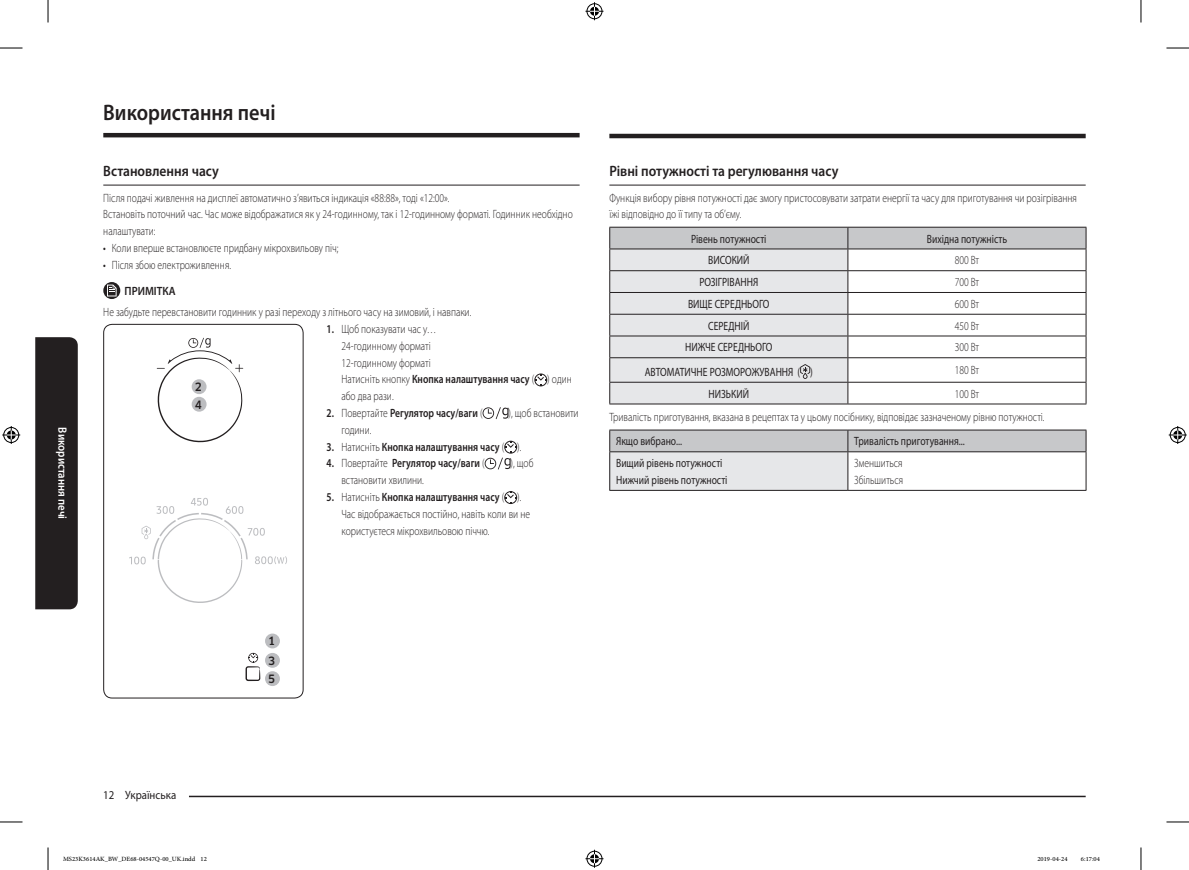
<style>
.page{position:relative;width:1189px;height:870px;background:#fff}
.page>*{position:absolute;margin:0;border:0;box-sizing:border-box;transform-origin:0 0}
.H1_hidden{font:600 22.5px "Myriad Pro";color:#231f20;scale:.9 1}
.t1{font:600 15px "Myriad Pro";color:#231f20;scale:.9 1}
.P_Underlist_01{font:300 12px/16.8px "Myriad Pro";color:#231f20;scale:.8 1}
.P_Text-center{font:12px "Myriad Pro";color:#231f20;scale:.8 1}
.DL_DT_Info{font:600 12px "Myriad Pro";color:#231f20;scale:.8 1}
.P_Text-center-2{font:300 12px "Myriad Pro";color:#231f20;scale:.8 1}
.SIDEBAR{font:600 12px "Myriad Pro";color:#fff;scale:.9 1}
.P_Text-center-3{font:12px "Myriad Pro";color:#231f20;scale:.9 1}
.DL_DT_Info-2{font:600 12px "Myriad Pro";color:#231f20;scale:.9 1}
.t2{font:500 11.25px/19.4px "Samsung Clan Pro";color:#231f20}
.t3{font:9px "Adobe Arabic";color:#000}
.s1{font-weight:400}
.s2{font-weight:600}
.s3{font-weight:300}
</style>
<div class="page">
<hr style="left:150px;top:796px;width:935px;height:1px;background:#231f20">
<div style="left:103px;top:786px;width:86px;height:15px;background:#fff"></div>
<div style="left:35px;top:337px;width:43px;height:272px;background:#231f20"></div>
<hr style="left:103px;top:133px;width:477px;height:4px;background:#231f20">
<hr style="left:609px;top:134px;width:476px;height:4px;background:#231f20">
<hr style="left:103px;top:185px;width:477px;height:1px;background:#231f20">
<svg style="left:103px;top:282px;width:17px;height:17px"></svg>
<svg style="left:107px;top:285px;width:10px;height:11px"></svg>
<svg style="left:129px;top:498px;width:158px;height:105px"></svg>
<svg style="left:157px;top:338px;width:86px;height:105px"></svg>
<svg style="left:245px;top:653px;width:15px;height:28px"></svg>
<div style="left:103px;top:324px;width:200px;height:374px;border:1px solid #231f20;border-radius:9px"></div>
<div style="left:265px;top:633px;width:15px;height:15px;background:#bcbdc0;border-radius:50%"></div>
<div style="left:265px;top:653px;width:15px;height:15px;background:#bcbdc0;border-radius:50%"></div>
<div style="left:265px;top:671px;width:15px;height:15px;background:#bcbdc0;border-radius:50%"></div>
<div style="left:192px;top:379px;width:15px;height:15px;background:#bcbdc0;border-radius:50%"></div>
<div style="left:192px;top:397px;width:15px;height:15px;background:#bcbdc0;border-radius:50%"></div>
<svg style="left:534px;top:373px;width:13px;height:13px"></svg>
<svg style="left:482px;top:407px;width:26px;height:12px"></svg>
<svg style="left:485px;top:441px;width:32px;height:28px"></svg>
<svg style="left:504px;top:491px;width:13px;height:13px"></svg>
<hr style="left:609px;top:185px;width:476px;height:1px;background:#231f20">
<hr style="left:609px;top:404px;width:239px;height:1px;background:#231f20">
<hr style="left:848px;top:404px;width:238px;height:1px;background:#231f20">
<svg style="left:609px;top:227px;width:477px;height:177px"></svg>
<div style="left:610px;top:452px;width:238px;height:38px;background:#e6e7e9"></div>
<div style="left:609px;top:430px;width:477px;height:21px;background:#c7c8ca"></div>
<hr style="left:609px;top:451px;width:239px;height:1px;background:#231f20">
<hr style="left:609px;top:452px;width:1px;height:38px;background:#231f20">
<hr style="left:848px;top:451px;width:238px;height:1px;background:#231f20">
<hr style="left:847px;top:452px;width:1px;height:38px;background:#231f20">
<hr style="left:1085px;top:452px;width:1px;height:38px;background:#231f20">
<hr style="left:609px;top:490px;width:239px;height:1px;background:#231f20">
<hr style="left:848px;top:490px;width:238px;height:1px;background:#231f20">
<svg style="left:0;top:48px;width:22px;height:1px"></svg>
<svg style="left:1166px;top:48px;width:23px;height:1px"></svg>
<svg style="left:0;top:822px;width:22px;height:1px"></svg>
<svg style="left:1166px;top:822px;width:23px;height:1px"></svg>
<svg style="left:48px;top:0;width:1px;height:22px"></svg>
<svg style="left:48px;top:847px;width:1px;height:23px"></svg>
<svg style="left:1141px;top:0;width:1px;height:22px"></svg>
<svg style="left:1141px;top:847px;width:1px;height:23px"></svg>
<svg style="left:585px;top:2px;width:18px;height:18px"></svg>
<svg style="left:585px;top:850px;width:18px;height:18px"></svg>
<svg style="left:2px;top:426px;width:18px;height:18px"></svg>
<svg style="left:1169px;top:426px;width:18px;height:18px"></svg>
<p class="SIDEBAR" style="left:70px;top:427px;width:104px;rotate:90deg">Використання печі</p>
<p class="H1_hidden" style="left:103px;top:98px;width:193px">Використання печі</p>
<h2 class="t1" style="left:103px;top:162px;width:130px">Встановлення часу</h2>
<p class="P_Underlist_01" style="left:103px;top:189px;width:434px">Після подачі живлення на дисплеї автоматично з’явиться індикація «88:88», тоді «12:00».</p>
<p class="P_Underlist_01" style="left:103px;top:206px;width:588px">Встановіть поточний час. Час може відображатися як у 24-годинному, так і 12-годинному форматі. Годинник необхідно налаштувати:</p>
<p class="P_Underlist_01" style="left:103px;top:240px;width:295px"><span class="s1">•</span> Коли вперше встановлюєте придбану мікрохвильову піч;</p>
<p class="P_Underlist_01" style="left:103px;top:256px;width:161px"><span class="s1">•</span> Після збою електроживлення.</p>
<p class="DL_DT_Info-2" style="left:125px;top:283px;width:58px">ПРИМІТКА</p>
<p class="P_Underlist_01" style="left:103px;top:304px;width:462px">Не забудьте перевстановити годинник у разі переходу з літнього часу на зимовий, і навпаки.</p>
<p class="t2" style="left:195px;top:378px;width:9px;line-height:17.5px">2<br>4</p>
<p class="P_Underlist_01" style="left:327px;top:321px;width:139px"><span class="s2">1.</span> Щоб показувати час у…</p>
<p class="P_Underlist_01" style="left:341px;top:338px;width:113px">24-годинному форматі</p>
<p class="P_Underlist_01" style="left:341px;top:354px;width:113px">12-годинному форматі</p>
<p class="P_Underlist_01" style="left:341px;top:371px;width:290px">Натисніть кнопку <span class="s2">Кнопка налаштування часу</span> ( ) один або два рази.</p>
<p class="DL_DT_Info" style="left:327px;top:405px;width:196px">2. <span class="s3">Повертайте</span> Регулятор часу/ваги <span class="s3">(</span></p>
<p class="P_Underlist_01" style="left:508px;top:405px;width:89px">), щоб встановити</p>
<p class="P_Underlist_01" style="left:341px;top:422px;width:39px">години.</p>
<p class="DL_DT_Info" style="left:327px;top:439px;width:245px">3. <span class="s3">Натисніть</span> Кнопка налаштування часу <span class="s3">( ).</span></p>
<p class="DL_DT_Info" style="left:327px;top:456px;width:199px">4. <span class="s3">Повертайте</span> Регулятор часу/ваги <span class="s3">(</span></p>
<p class="P_Underlist_01" style="left:511px;top:455px;width:30px">), щоб</p>
<p class="P_Underlist_01" style="left:341px;top:472px;width:105px">встановити хвилини.</p>
<p class="DL_DT_Info" style="left:327px;top:489px;width:245px">5. <span class="s3">Натисніть</span> Кнопка налаштування часу <span class="s3">( ).</span></p>
<p class="P_Underlist_01" style="left:341px;top:506px;width:237px">Час відображається постійно, навіть коли ви не користуєтеся мікрохвильовою піччю.</p>
<h2 class="t1" style="left:609px;top:162px;width:256px">Рівні потужності та регулювання часу</h2>
<p class="P_Underlist_01" style="left:609px;top:189px;width:586px">Функція вибору рівня потужності дає змогу пристосовувати затрати енергії та часу для приготування чи розігрівання їжі відповідно до її типу та об’єму.</p>
<p class="P_Text-center" style="left:691px;top:231px;width:96px">Рівень потужності</p>
<p class="P_Text-center" style="left:927px;top:231px;width:102px">Вихідна потужність</p>
<p class="P_Text-center" style="left:708px;top:253px;width:53px">ВИСОКИЙ</p>
<p class="P_Text-center-2" style="left:955px;top:254px;width:32px">800 Вт</p>
<p class="P_Text-center" style="left:699px;top:275px;width:75px">РОЗІГРІВАННЯ</p>
<p class="P_Text-center-2" style="left:955px;top:275px;width:32px">700 Вт</p>
<p class="P_Text-center" style="left:688px;top:296px;width:103px">ВИЩЕ СЕРЕДНЬОГО</p>
<p class="P_Text-center-2" style="left:955px;top:297px;width:32px">600 Вт</p>
<p class="P_Text-center" style="left:708px;top:318px;width:53px">СЕРЕДНІЙ</p>
<p class="P_Text-center-2" style="left:955px;top:319px;width:32px">450 Вт</p>
<p class="P_Text-center" style="left:685px;top:340px;width:111px">НИЖЧЕ СЕРЕДНЬОГО</p>
<p class="P_Text-center-2" style="left:955px;top:341px;width:32px">300 Вт</p>
<p class="P_Text-center" style="left:645px;top:364px;width:212px">АВТОМАТИЧНЕ РОЗМОРОЖУВАННЯ ( )</p>
<p class="P_Text-center-2" style="left:955px;top:364px;width:32px">180 Вт</p>
<p class="P_Text-center" style="left:709px;top:386px;width:52px">НИЗЬКИЙ</p>
<p class="P_Text-center-2" style="left:955px;top:387px;width:32px">100 Вт</p>
<p class="P_Underlist_01" style="left:609px;top:409px;width:545px">Тривалість приготування, вказана в рецептах та у цьому посібнику, відповідає зазначеному рівню потужності.</p>
<p class="P_Text-center" style="left:616px;top:434px;width:84px">Якщо вибрано...</p>
<p class="P_Text-center" style="left:854px;top:434px;width:140px">Тривалість приготування...</p>
<p class="P_Text-center" style="left:616px;top:456px;width:134px">Вищий рівень потужності</p>
<p class="P_Text-center" style="left:616px;top:473px;width:141px">Нижчий рівень потужності</p>
<p class="P_Underlist_01" style="left:854px;top:455px;width:62px">Зменшиться</p>
<p class="P_Underlist_01" style="left:854px;top:472px;width:63px">Збільшиться</p>
<p class="t2" style="left:268px;top:632px;width:9px">1<br>3</p>
<p class="t2" style="left:268px;top:669px;width:9px">5</p>
<p class="P_Text-center-3" style="left:103px;top:788px;width:82px">12 Українська</p>
<p class="t3" style="left:63px;top:853px;width:145px">MS23K3614AK_BW_DE68-04547Q-00_UK.indd 12</p>
<p class="t3" style="left:1037px;top:853px;width:32px">2019-04-24</p>
<p class="t3" style="left:1081px;top:853px;width:20px">6:17:04</p>
</div>
